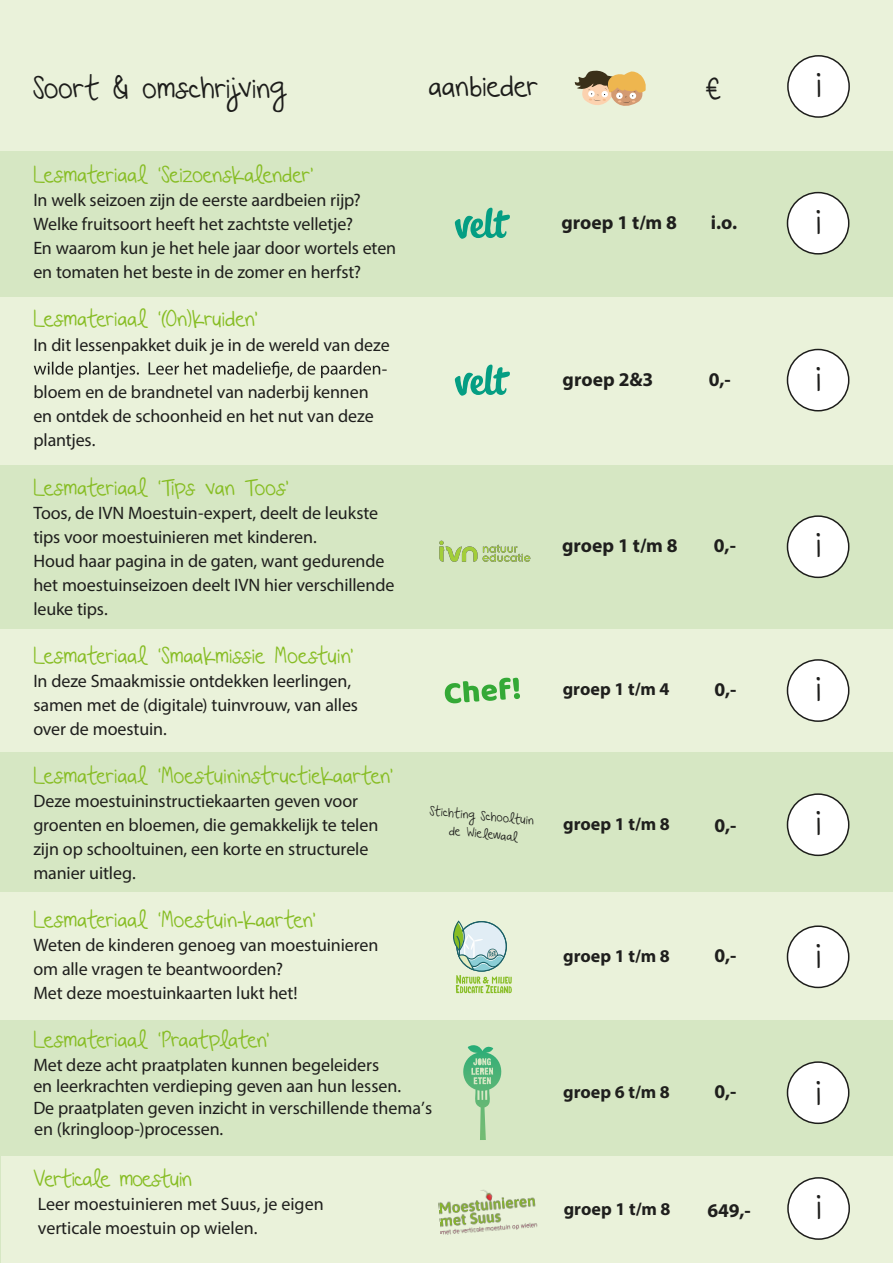
<style>
.page{position:relative;width:893px;height:1263px;background:#fff}
.page>*{position:absolute;margin:0;border:0;box-sizing:border-box;transform-origin:0 0}
.t1{font:37.5px "Beautiful Every Time";color:#1d1d1b}
.t2{font:28.5px "Beautiful Every Time";letter-spacing:.005em;color:#1d1d1b}
.t3{font:21px "Beautiful Every Time";color:#87bd24}
.t4{font:21px "Beautiful Every Time";letter-spacing:-.03em;color:#87bd24}
.t5{font:700 19.5px "Myriad Pro";color:#1f1f1d}
.t6{font:18px/24px "Myriad Pro";letter-spacing:-.005em;color:#1f1f1d}
.t7{font:700 18px "Myriad Pro";color:#1f1f1d}
.t8{font:12px/18px "Beautiful Every Time";color:#1d1d1b;text-align:center}
</style>
<div class="page">
<div style="left:0;top:580px;width:893px;height:172px;background:#eaf2da"></div>
<div style="left:1px;top:0;width:892px;height:154px;background:#eaf2da"></div>
<div style="left:0;top:151px;width:893px;height:146px;background:#d6e7c3"></div>
<div style="left:0;top:297px;width:893px;height:168px;background:#eaf2da"></div>
<div style="left:0;top:465px;width:893px;height:164px;background:#d6e7c3"></div>
<div style="left:1px;top:752px;width:892px;height:140px;background:#d6e7c3"></div>
<div style="left:1px;top:892px;width:892px;height:129px;background:#eaf2da"></div>
<div style="left:0;top:1021px;width:893px;height:242px;background:#d6e7c3"></div>
<svg style="left:455px;top:208px;width:55px;height:31px"></svg>
<svg style="left:34px;top:361px;width:346px;height:17px"></svg>
<svg style="left:575px;top:70px;width:71px;height:36px"></svg>
<svg style="left:453px;top:920px;width:59px;height:73px"></svg>
<svg style="left:455px;top:365px;width:55px;height:31px"></svg>
<svg style="left:445px;top:678px;width:75px;height:25px"></svg>
<div style="left:788px;top:56px;width:61px;height:61px;background:#fff;border-radius:50%"></div>
<div style="left:787px;top:55px;width:63px;height:63px;border:2px solid #1d1d1b;border-radius:50%"></div>
<div style="left:787px;top:193px;width:62px;height:61px;background:#fff;border-radius:50%"></div>
<div style="left:787px;top:192px;width:62px;height:63px;border:2px solid #1d1d1b;border-radius:50%"></div>
<div style="left:787px;top:349px;width:62px;height:62px;background:#fff;border-radius:50%"></div>
<div style="left:787px;top:349px;width:62px;height:62px;border:2px solid #1d1d1b;border-radius:50%"></div>
<div style="left:787px;top:516px;width:62px;height:61px;background:#fff;border-radius:50%"></div>
<div style="left:787px;top:515px;width:62px;height:63px;border:2px solid #1d1d1b;border-radius:50%"></div>
<div style="left:787px;top:660px;width:62px;height:61px;background:#fff;border-radius:50%"></div>
<div style="left:787px;top:659px;width:62px;height:63px;border:2px solid #1d1d1b;border-radius:50%"></div>
<div style="left:787px;top:794px;width:62px;height:61px;background:#fff;border-radius:50%"></div>
<div style="left:787px;top:793px;width:62px;height:63px;border:2px solid #1d1d1b;border-radius:50%"></div>
<div style="left:787px;top:926px;width:62px;height:61px;background:#fff;border-radius:50%"></div>
<div style="left:787px;top:925px;width:62px;height:63px;border:2px solid #1d1d1b;border-radius:50%"></div>
<div style="left:787px;top:1062px;width:62px;height:61px;background:#fff;border-radius:50%"></div>
<div style="left:787px;top:1061px;width:62px;height:63px;border:2px solid #1d1d1b;border-radius:50%"></div>
<div style="left:1px;top:1156px;width:892px;height:107px;background:#eaf2da"></div>
<div style="left:788px;top:1178px;width:61px;height:61px;background:#fff;border-radius:50%"></div>
<div style="left:787px;top:1177px;width:63px;height:63px;border:2px solid #1d1d1b;border-radius:50%"></div>
<svg style="left:463px;top:1045px;width:39px;height:95px"></svg>
<img style="left:438px;top:1190px;width:100px;height:45px">
<img style="left:439px;top:540px;width:92px;height:22px">
<h2 class="t2" style="left:33px;top:72px;width:253px">Soort &amp; omschrijving</h2>
<h2 class="t2" style="left:429px;top:69px;width:111px">aanbieder</h2>
<h2 class="t2" style="left:705px;top:72px;width:17px">€</h2>
<p class="t3" style="left:33px;top:163px;width:282px">Lesmateriaal ‘Seizoenskalender’</p>
<p class="t6" style="left:33px;top:188px;width:364px">In welk seizoen zijn de eerste aardbeien rijp?<br>Welke fruitsoort heeft het zachtste velletje?<br>En waarom kun je het hele jaar door wortels eten en tomaten het beste in de zomer en herfst?</p>
<p class="t3" style="left:33px;top:307px;width:226px">Lesmateriaal ‘(On)kruiden’</p>
<p class="t6" style="left:33px;top:332px;width:358px">In dit lessenpakket duik je in de wereld van deze</p>
<p class="t6" style="left:382px;top:356px;width:7px">-</p>
<p class="t6" style="left:33px;top:380px;width:337px">bloem en de brandnetel van naderbij kennen</p>
<p class="t6" style="left:33px;top:404px;width:342px">en ontdek de schoonheid en het nut van deze</p>
<p class="t6" style="left:33px;top:428px;width:64px">plantjes.</p>
<p class="t3" style="left:33px;top:475px;width:258px">Lesmateriaal ‘Tips van Toos’</p>
<p class="t6" style="left:33px;top:500px;width:363px">Toos, de IVN Moestuin-expert, deelt de leukste tips voor moestuinieren met kinderen.<br>Houd haar pagina in de gaten, want gedurende het moestuinseizoen deelt IVN hier verschillende leuke tips.</p>
<p class="t3" style="left:33px;top:643px;width:322px">Lesmateriaal ‘Smaakmissie Moestuin’</p>
<p class="t6" style="left:33px;top:668px;width:326px">In deze Smaakmissie ontdekken leerlingen, samen met de (digitale) tuinvrouw, van alles over de moestuin.</p>
<p class="t3" style="left:33px;top:763px;width:362px">Lesmateriaal ‘Moestuininstructiekaarten’</p>
<p class="t6" style="left:33px;top:788px;width:346px">Deze moestuininstructiekaarten geven voor groenten en bloemen, die gemakkelijk te telen zijn op schooltuinen, een korte en structurele manier uitleg.</p>
<p class="t3" style="left:33px;top:907px;width:284px">Lesmateriaal ‘Moestuin-kaarten’</p>
<p class="t6" style="left:33px;top:932px;width:346px">Weten de kinderen genoeg van moestuinieren om alle vragen te beantwoorden?<br>Met deze moestuinkaarten lukt het!</p>
<p class="t3" style="left:33px;top:1027px;width:238px">Lesmateriaal ‘Praatplaten’</p>
<p class="t6" style="left:33px;top:1053px;width:400px;line-height:21.6px">Met deze acht praatplaten kunnen begeleiders<br>en leerkrachten verdieping geven aan hun lessen.<br>De praatplaten geven inzicht in verschillende thema’s</p>
<p class="t8" style="left:431px;top:802px;width:106px;rotate:5deg">Stichting Schooltuin de Wielewaal</p>
<p class="t6" style="left:34px;top:1117px;width:191px">en (kringloop-)processen.</p>
<p class="t5" style="left:561px;top:210px;width:117px">groep 1 t/m 8</p>
<p class="t5" style="left:711px;top:209px;width:28px">i.o.</p>
<p class="t5" style="left:563px;top:367px;width:92px">groep 2&amp;3</p>
<p class="t5" style="left:709px;top:367px;width:24px">0,-</p>
<p class="t5" style="left:562px;top:533px;width:117px">groep 1 t/m 8</p>
<p class="t5" style="left:714px;top:533px;width:24px">0,-</p>
<p class="t7" style="left:563px;top:677px;width:108px">groep 1 t/m 4</p>
<p class="t5" style="left:714px;top:677px;width:24px">0,-</p>
<p class="t7" style="left:563px;top:812px;width:108px">groep 1 t/m 8</p>
<p class="t5" style="left:714px;top:812px;width:24px">0,-</p>
<p class="t7" style="left:563px;top:944px;width:108px">groep 1 t/m 8</p>
<p class="t5" style="left:714px;top:942px;width:24px">0,-</p>
<p class="t7" style="left:563px;top:1080px;width:108px">groep 6 t/m 8</p>
<p class="t5" style="left:714px;top:1079px;width:24px">0,-</p>
<h1 class="t1" style="left:815px;top:62px;width:8px">i</h1>
<h1 class="t1" style="left:815px;top:199px;width:8px">i</h1>
<h1 class="t1" style="left:815px;top:356px;width:8px">i</h1>
<h1 class="t1" style="left:815px;top:522px;width:8px">i</h1>
<h1 class="t1" style="left:815px;top:666px;width:8px">i</h1>
<h1 class="t1" style="left:815px;top:800px;width:8px">i</h1>
<h1 class="t1" style="left:815px;top:933px;width:8px">i</h1>
<h1 class="t1" style="left:815px;top:1070px;width:8px">i</h1>
<p class="t4" style="left:34px;top:1167px;width:159px">Verticale moestuin</p>
<p class="t6" style="left:38px;top:1192px;width:287px">Leer moestuinieren met Suus, je eigen verticale moestuin op wielen.</p>
<p class="t7" style="left:564px;top:1197px;width:108px">groep 1 t/m 8</p>
<p class="t5" style="left:707px;top:1198px;width:45px">649,-</p>
<h1 class="t1" style="left:816px;top:1184px;width:8px">i</h1>
</div>
